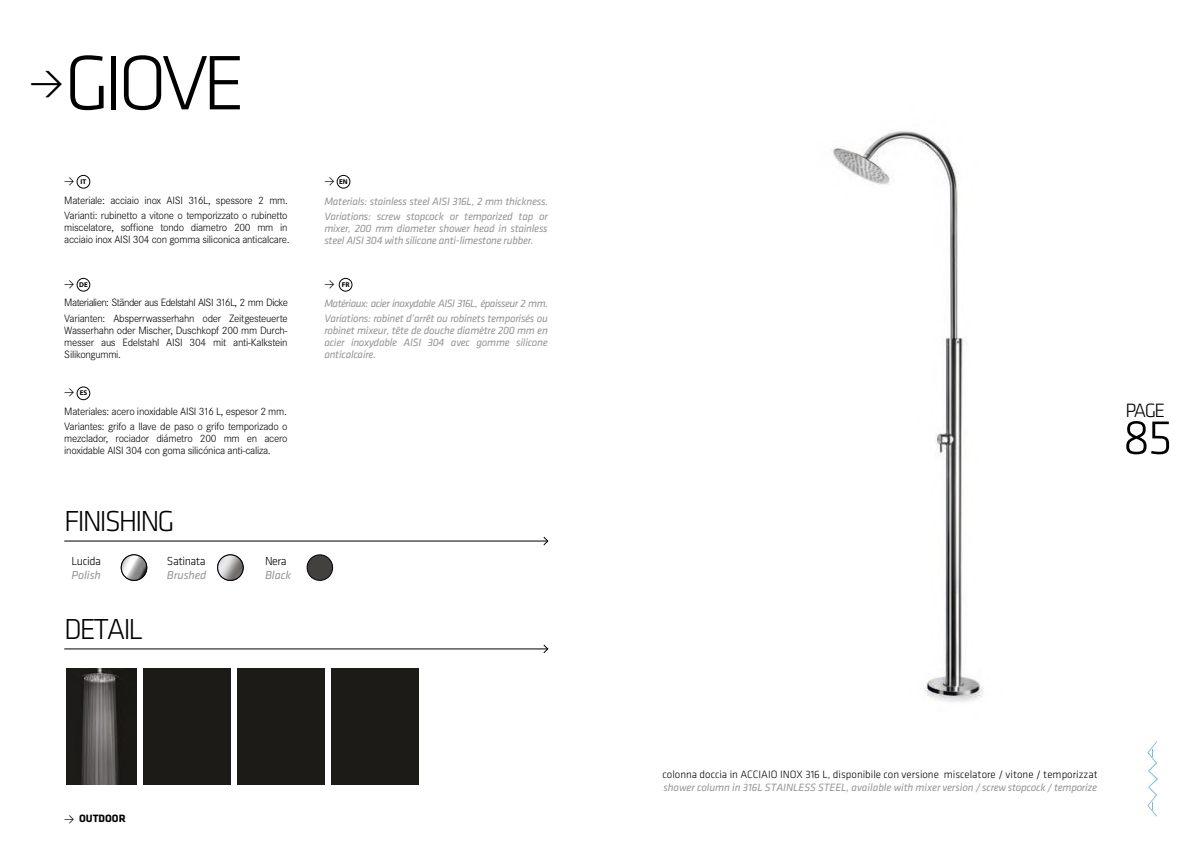
<style>
.page{position:relative;width:1191px;height:842px;background:#fff}
.page>*{position:absolute;margin:0;border:0;box-sizing:border-box;transform-origin:0 0}
.t1{font:300 80px "Klavika";letter-spacing:-.075em;color:#000}
.t2{font:300 50px "Klavika";color:#000}
.t3{font:33.4px "DIN";color:#000}
.t4{font:300 30px "Klavika";letter-spacing:-.075em;color:#000}
.t5{font:300 20px "Klavika";color:#000}
.t6{font:300 12px "Klavika";letter-spacing:-.04em;color:#000}
.t7{font:italic 12px "Klavika";letter-spacing:-.01em;color:#959595}
.t8{font:300 11px/12px "Corporate S";letter-spacing:-.025em;color:#000}
.t9{font:italic 11px/12px "Klavika";letter-spacing:-.025em;color:#959595}
.t10{font:300 11px "Klavika";color:#000}
.t11{font:700 11px "Klavika";color:#000}
.t12{font:10px "DIN";color:#000}
.t13{font:700 7px "Myriad";color:#000}
.s1{font-family:"DIN";font-weight:400;font-size:10px}
</style>
<div class="page">
<img style="left:832px;top:131px;width:152px;height:571px">
<svg style="left:1147px;top:741px;width:11px;height:76px"></svg>
<img style="left:67px;top:668px;width:69px;height:117px">
<div style="left:77px;top:175px;width:13px;height:13px;border:1px solid #000;border-radius:50%"></div>
<div style="left:337px;top:175px;width:13px;height:13px;border:1px solid #000;border-radius:50%"></div>
<div style="left:77px;top:278px;width:13px;height:13px;border:1px solid #000;border-radius:50%"></div>
<div style="left:339px;top:278px;width:13px;height:13px;border:1px solid #000;border-radius:50%"></div>
<div style="left:77px;top:387px;width:13px;height:13px;border:1px solid #000;border-radius:50%"></div>
<hr style="left:64px;top:541px;width:484px;height:1px;background:#000">
<svg style="left:543px;top:536px;width:5px;height:10px"></svg>
<hr style="left:64px;top:649px;width:484px;height:1px;background:#000">
<svg style="left:543px;top:644px;width:5px;height:10px"></svg>
<svg style="left:307px;top:555px;width:26px;height:25px"></svg>
<div style="left:307px;top:554px;width:26px;height:27px;border:1px solid #000;border-radius:50%"></div>
<svg style="left:121px;top:555px;width:26px;height:25px"></svg>
<div style="left:121px;top:555px;width:26px;height:26px;border:1px solid #000;border-radius:50%"></div>
<svg style="left:218px;top:555px;width:25px;height:25px"></svg>
<div style="left:217px;top:555px;width:26px;height:26px;border:1px solid #000;border-radius:50%"></div>
<img style="left:230px;top:648px;width:95px;height:137px">
<div style="left:331px;top:668px;width:88px;height:117px;background:#1c1b18"></div>
<div style="left:143px;top:668px;width:87px;height:117px;background:#1c1b18"></div>
<h3 class="t3" style="left:29px;top:60px;width:36px">&gt;</h3>
<h1 class="t1" style="left:64px;top:39px;width:183px">GIOVE</h1>
<p class="t12" style="left:324px;top:174px;width:12px">&gt;</p>
<p class="t12" style="left:64px;top:174px;width:12px">&gt;</p>
<p class="t13" style="left:81px;top:178px;width:7px">IT</p>
<p class="t13" style="left:339px;top:178px;width:10px">EN</p>
<p class="t8" style="left:64px;top:193px;width:225px;line-height:15px">Materiale: acciaio inox AISI 316L, spessore 2 mm.<br>Varianti: rubinetto a vitone o temporizzato o rubinetto</p>
<p class="t8" style="left:64px;top:222px;width:227px">miscelatore, soffione tondo diametro 200 mm in acciaio inox AISI 304 con gomma siliconica anticalcare.</p>
<p class="t9" style="left:324px;top:194px;width:225px;line-height:15px">Materials: stainless steel AISI 316L, 2 mm thickness.<br>Variations: screw stopcock or temporized tap or</p>
<p class="t9" style="left:324px;top:222px;width:225px">mixer, 200 mm diameter shower head in stainless steel AISI 304 with silicone anti-limestone rubber.</p>
<p class="t12" style="left:64px;top:277px;width:12px">&gt;</p>
<p class="t12" style="left:324px;top:277px;width:12px">&gt;</p>
<p class="t13" style="left:79px;top:281px;width:10px">DE</p>
<p class="t13" style="left:342px;top:281px;width:9px">FR</p>
<p class="t8" style="left:64px;top:295px;width:225px;line-height:15px">Materialien: Ständer aus Edelstahl AISI 316L, 2 mm Dicke<br>Varianten: Absperrwasserhahn oder Zeitgesteuerte</p>
<p class="t8" style="left:64px;top:324px;width:225px;text-align:justify">Wasserhahn oder Mischer, Duschkopf 200 mm Durch&shy;messer aus Edelstahl AISI 304 mit anti-Kalkstein Silikongummi.</p>
<p class="t12" style="left:64px;top:385px;width:12px">&gt;</p>
<p class="t13" style="left:80px;top:389px;width:9px">ES</p>
<p class="t8" style="left:64px;top:403px;width:225px;line-height:15px">Materiales: acero inoxidable AISI 316 L, espesor 2 mm.<br>Variantes: grifo a llave de paso o grifo temporizado o</p>
<p class="t8" style="left:64px;top:432px;width:225px">mezclador, rociador diámetro 200 mm en acero inoxidable AISI 304 con goma silicónica anti-caliza.</p>
<h3 class="t4" style="left:64px;top:505px;width:112px">FINISHING</h3>
<p class="t6" style="left:71px;top:554px;width:31px">Lucida</p>
<p class="t7" style="left:71px;top:569px;width:31px">Polish</p>
<h3 class="t4" style="left:64px;top:613px;width:81px">DETAIL</h3>
<p class="t6" style="left:167px;top:554px;width:40px">Satinata</p>
<p class="t7" style="left:167px;top:569px;width:41px">Brushed</p>
<p class="t6" style="left:265px;top:554px;width:23px">Nera</p>
<p class="t7" style="left:265px;top:569px;width:28px">Black</p>
<p class="t9" style="left:324px;top:296px;width:225px;line-height:15px">Matériaux: acier inoxydable AISI 316L, épaisseur 2 mm.<br>Variations: robinet d’arrêt ou robinets temporisés ou</p>
<p class="t9" style="left:324px;top:324px;width:225px;text-align:justify">robinet mixeur, tête de douche diamètre 200 mm en acier inoxydable AISI 304 avec gomme silicone anticalcaire.</p>
<p class="t11" style="left:64px;top:812px;width:63px"><span class="s1">&gt;</span> OUTDOOR</p>
<h3 class="t5" style="left:1125px;top:399px;width:41px">PAGE</h3>
<h2 class="t2" style="left:1122px;top:410px;width:51px">85</h2>
<p class="t10" style="left:662px;top:768px;width:442px">colonna doccia in ACCIAIO INOX 316 L, disponibile con versione miscelatore / vitone / temporizzato</p>
<p class="t9" style="left:663px;top:781px;width:440px">shower column in 316L STAINLESS STEEL, available with mixer version / screw stopcock / temporized</p>
</div>
